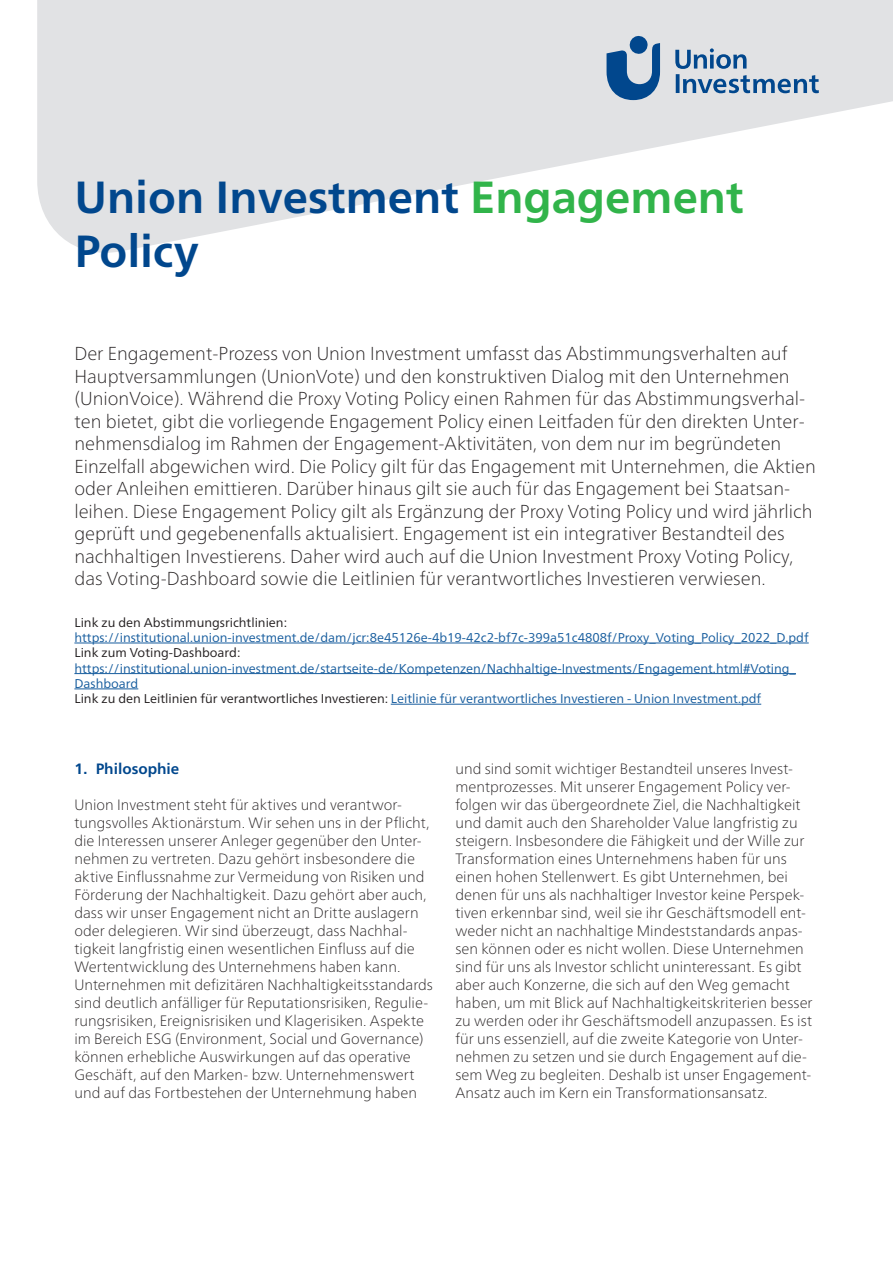
<style>
.page{position:relative;width:893px;height:1263px;background:#fff}
.page>*{position:absolute;margin:0;border:0;box-sizing:border-box;transform-origin:0 0}
.t1{font:700 45px/54px "Frutiger Neue LT Pro";color:#01478d}
.t2{font:100 18.75px/22.5px "Frutiger Neue LT Pro";color:#231f20}
.t3{font:100 15px/18px "Frutiger Neue LT Pro";color:#231f20}
.t4{font:700 15px "Frutiger Neue LT Pro";color:#01478d}
.t5{font:12.75px/15.3px "Frutiger Neue LT Pro";color:#175d9e}
.t6{font:12.75px "Frutiger Neue LT Pro";color:#231f20}
.s1{color:#31b44a}
.s2{color:#231f20}
</style>
<div class="page">
<svg style="left:37px;top:0;width:856px;height:253px;fill:#e1e2e4"></svg>
<hr style="left:74px;top:643px;width:735px;height:1px;background:#175d9e">
<hr style="left:74px;top:673px;width:722px;height:1px;background:#175d9e">
<hr style="left:74px;top:688px;width:64px;height:1px;background:#175d9e">
<hr style="left:391px;top:704px;width:370px;height:1px;background:#175d9e">
<svg style="left:607px;top:35px;width:212px;height:65px;background:#a8bbce"></svg>
<h1 class="t1" style="left:74px;top:170px;width:671px">Union Investment <span class="s1">Engagement<br></span>Policy</h1>
<p class="t2" style="left:74px;top:343px;width:743px">Der Engagement-Prozess von Union Investment umfasst das Abstimmungsverhalten auf Hauptversammlungen (UnionVote) und den konstruktiven Dialog mit den Unternehmen (UnionVoice). Während die Proxy Voting Policy einen Rahmen für das Abstimmungsverhal&shy;ten bietet, gibt die vorliegende Engagement Policy einen Leitfaden für den direkten Unter&shy;nehmensdialog im Rahmen der Engagement-Aktivitäten, von dem nur im begründeten Einzelfall abgewichen wird. Die Policy gilt für das Engagement mit Unternehmen, die Aktien oder Anleihen emittieren. Darüber hinaus gilt sie auch für das Engagement bei Staatsan&shy;leihen. Diese Engagement Policy gilt als Ergänzung der Proxy Voting Policy und wird jährlich geprüft und gegebenenfalls aktualisiert. Engagement ist ein integrativer Bestandteil des nachhaltigen Investierens. Daher wird auch auf die Union Investment Proxy Voting Policy, das Voting-Dashboard sowie die Leitlinien für verantwortliches Investieren verwiesen.</p>
<p class="t6" style="left:74px;top:615px;width:214px">Link zu den Abstimmungsrichtlinien:</p>
<p class="t5" style="left:74px;top:630px;width:736px">https://institutional.union-investment.de/dam/jcr:8e45126e-4b19-42c2-bf7c-399a51c4808f/Proxy_Voting_Policy_2022_D.pdf</p>
<p class="t6" style="left:74px;top:645px;width:168px">Link zum Voting-Dashboard:</p>
<p class="t5" style="left:74px;top:660px;width:723px">https://institutional.union-investment.de/startseite-de/Kompetenzen/Nachhaltige-Investments/Engagement.html#Voting_<br>Dashboard<br><span class="s2">Link zu den Leitlinien für verantwortliches Investieren:</span> Leitlinie für verantwortliches Investieren - Union Investment.pdf</p>
<p class="t4" style="left:74px;top:760px;width:106px">1. Philosophie</p>
<p class="t3" style="left:74px;top:796px;width:360px">Union Investment steht für aktives und verantwor&shy;tungsvolles Aktionärstum. Wir sehen uns in der Pflicht, die Interessen unserer Anleger gegenüber den Unter&shy;nehmen zu vertreten. Dazu gehört insbesondere die aktive Einflussnahme zur Vermeidung von Risiken und Förderung der Nachhaltigkeit. Dazu gehört aber auch, dass wir unser Engagement nicht an Dritte auslagern oder delegieren. Wir sind überzeugt, dass Nachhal&shy;tigkeit langfristig einen wesentlichen Einfluss auf die Wertentwicklung des Unternehmens haben kann.<br>Unternehmen mit defizitären Nachhaltigkeitsstandards sind deutlich anfälliger für Reputationsrisiken, Regulie&shy;rungsrisiken, Ereignisrisiken und Klagerisiken. Aspekte im Bereich ESG (Environment, Social und Governance) können erhebliche Auswirkungen auf das operative Geschäft, auf den Marken- bzw. Unternehmenswert und auf das Fortbestehen der Unternehmung haben</p>
<p class="t3" style="left:455px;top:760px;width:359px">und sind somit wichtiger Bestandteil unseres Invest&shy;mentprozesses. Mit unserer Engagement Policy ver&shy;folgen wir das übergeordnete Ziel, die Nachhaltigkeit und damit auch den Shareholder Value langfristig zu steigern. Insbesondere die Fähigkeit und der Wille zur Transformation eines Unternehmens haben für uns einen hohen Stellenwert. Es gibt Unternehmen, bei denen für uns als nachhaltiger Investor keine Perspek&shy;tiven erkennbar sind, weil sie ihr Geschäftsmodell ent&shy;weder nicht an nachhaltige Mindeststandards anpas&shy;sen können oder es nicht wollen. Diese Unternehmen sind für uns als Investor schlicht uninteressant. Es gibt aber auch Konzerne, die sich auf den Weg gemacht haben, um mit Blick auf Nachhaltigkeitskriterien besser zu werden oder ihr Geschäftsmodell anzupassen. Es ist für uns essenziell, auf die zweite Kategorie von Unter&shy;nehmen zu setzen und sie durch Engagement auf die&shy;sem Weg zu begleiten. Deshalb ist unser Engagement-Ansatz auch im Kern ein Transformationsansatz.</p>
</div>
